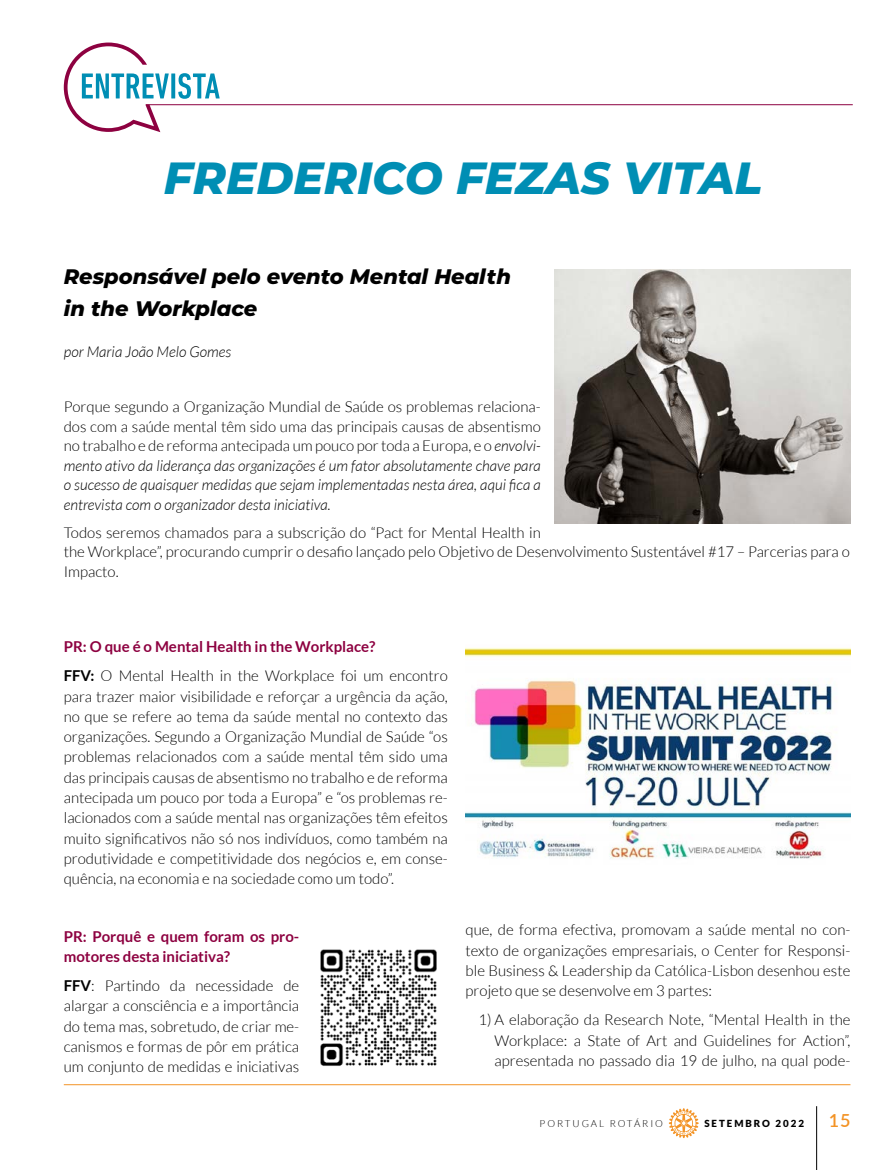
<style>
.page{position:relative;width:893px;height:1170px;background:#fff}
.page>*{position:absolute;margin:0;border:0;box-sizing:border-box;transform-origin:0 0}
.t1{font:italic 800 45px "Montserrat";color:#008eb4}
.t2{font:italic 800 21px/31.5px "Montserrat";color:#000}
.t3{font:600 18px "Lato";color:#f39325}
.t4{font:300 15px/20.2px "Lato";color:#000;text-align:justify}
.t5{font:italic 300 15px/19.5px "Lato";color:#000;text-align:justify}
.t6{font:700 15px/20.2px "Lato";color:#8d0140}
.t7{font:300 9.75px "Lato";letter-spacing:.2em;color:#000}
.t8{font:900 9.75px "Lato";letter-spacing:.2em;color:#000}
.s1{font-style:normal}
.s2{font-weight:700;color:#8d0140}
.s3{font-weight:700}
</style>
<div class="page">
<svg style="left:669px;top:1108px;width:30px;height:29px"></svg>
<hr style="left:816px;top:1106px;width:1px;height:63px;background:#000">
<hr style="left:64px;top:1084px;width:786px;height:1px;background:#f39325">
<svg style="left:64px;top:43px;width:156px;height:89px"></svg>
<hr style="left:146px;top:104px;width:707px;height:1px;background:#8d0140">
<img style="left:320px;top:949px;width:117px;height:117px">
<img style="left:554px;top:269px;width:296px;height:255px">
<img style="left:466px;top:648px;width:384px;height:211px">
<h1 class="t1" style="left:164px;top:144px;width:600px">FREDERICO FEZAS VITAL</h1>
<h2 class="t2" style="left:64px;top:260px;width:449px">Responsável pelo evento Mental Health in the Workplace</h2>
<p class="t5" style="left:64px;top:343px;width:169px">por Maria João Melo Gomes</p>
<p class="t5" style="left:64px;top:397px;width:478px"><span class="s1">Porque segundo a Organização Mundial de Saúde os problemas relaciona&shy;dos com a saúde mental têm sido uma das principais causas de absentismo no trabalho e de reforma antecipada um pouco por toda a Europa, e o</span> envolvi&shy;mento ativo da liderança das organizações é um fator absolutamente chave para o sucesso de quaisquer medidas que sejam implementadas nesta área, aqui fica a entrevista com o organizador desta iniciativa.</p>
<p class="t4" style="left:64px;top:522px;width:787px;line-height:19.5px;text-align:left">Todos seremos chamados para a subscrição do “Pact for Mental Health in<br>the Workplace”, procurando cumprir o desafio lançado pelo Objetivo de Desenvolvimento Sustentável #17 – Parcerias para o<br>Impacto.</p>
<p class="t4" style="left:64px;top:632px;width:385px;line-height:28.8px"><span class="s2">PR: O que é o Mental Health in the Workplace?<br></span><span class="s3">FFV:</span> O Mental Health in the Workplace foi um encontro</p>
<p class="t4" style="left:64px;top:686px;width:386px">para trazer maior visibilidade e reforçar a urgência da ação, no que se refere ao tema da saúde mental no contexto das organizações. Segundo a Organização Mundial de Saúde “os problemas relacionados com a saúde mental têm sido uma das principais causas de absentismo no trabalho e de reforma antecipada um pouco por toda a Europa” e “os problemas re&shy;lacionados com a saúde mental nas organizações têm efeitos muito significativos não só nos indivíduos, como também na produtividade e competitividade dos negócios e, em conse&shy;quência, na economia e na sociedade como um todo”.</p>
<p class="t6" style="left:64px;top:926px;width:237px">PR: Porquê e quem foram os pro&shy;motores desta iniciativa?</p>
<p class="t4" style="left:64px;top:975px;width:237px"><span class="s3">FFV</span>: Partindo da necessidade de alargar a consciência e a importância do tema mas, sobretudo, de criar me&shy;canismos e formas de pôr em prática um conjunto de medidas e iniciativas</p>
<p class="t4" style="left:466px;top:919px;width:386px">que, de forma efectiva, promovam a saúde mental no con&shy;texto de organizações empresariais, o Center for Responsi&shy;ble Business &amp; Leadership da Católica-Lisbon desenhou este projeto que se desenvolve em 3 partes:</p>
<p class="t4" style="left:494px;top:1009px;width:357px;text-indent:-16px">1) A elaboração da Research Note, “Mental Health in the Workplace: a State of Art and Guidelines for Action”, apresentada no passado dia 19 de julho, na qual pode-</p>
<p class="t7" style="left:540px;top:1118px;width:125px">PORTUGAL ROTÁRIO</p>
<p class="t8" style="left:704px;top:1117px;width:101px">SETEMBRO 2022</p>
<p class="t3" style="left:829px;top:1107px;width:23px">15</p>
</div>
